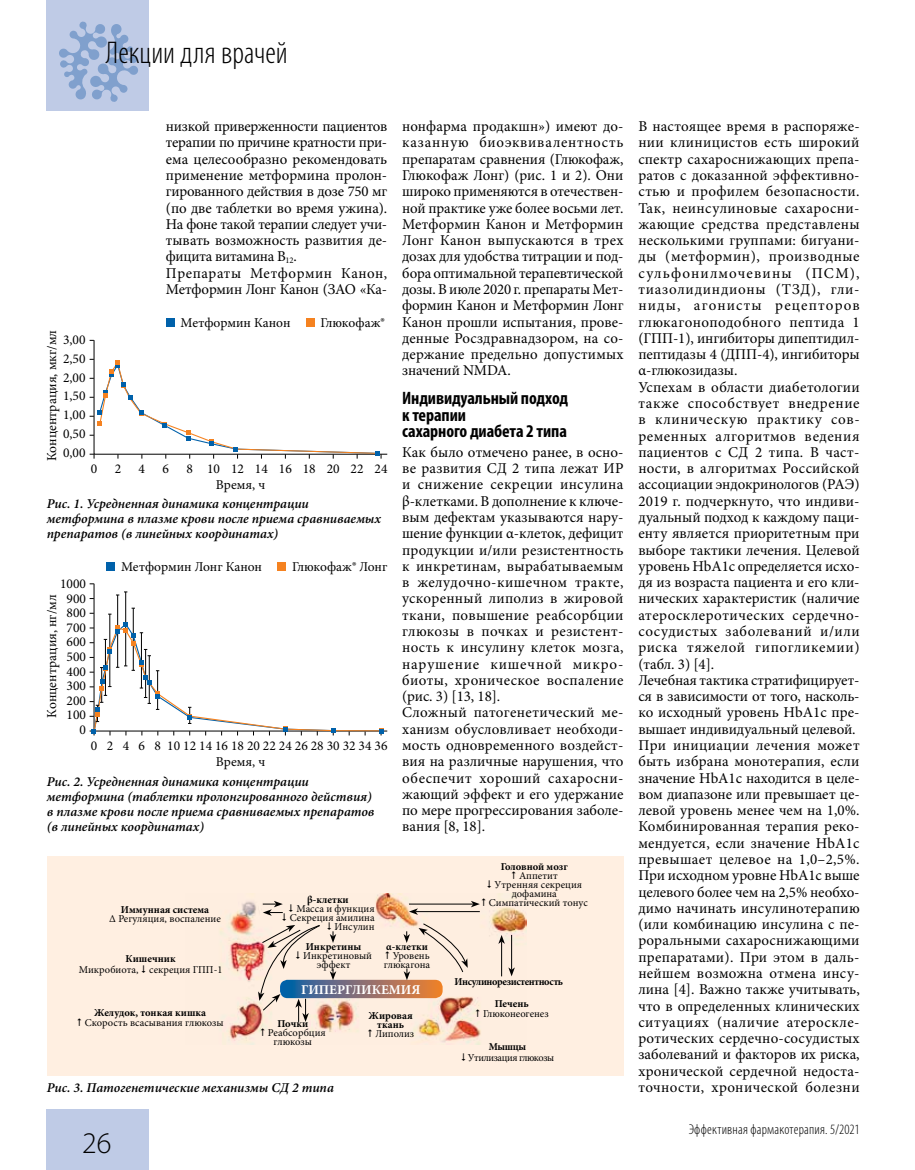
<style>
.page{position:relative;width:915px;height:1170px;background:#fff}
.page>*{position:absolute;margin:0;border:0;box-sizing:border-box;transform-origin:0 0}
.t1{font:300 condensed 31.5px "Myriad Pro";color:#000}
.t2{font:300 30px "Myriad Pro";color:#000}
.t3{font:700 condensed 18px/16.2px "Myriad Pro";letter-spacing:-.005em;color:#000}
.t4{font:15px/16.2px "Minion Pro";letter-spacing:.01em;color:#000}
.t5{font:15px/16.4px "Minion Pro";letter-spacing:-.01em;color:#000}
.t6{font:300 condensed 14.25px "Myriad Pro";letter-spacing:.015em;color:#000}
.t7{font:italic 600 13.5px/15px "Minion Pro";color:#000}
.t8{font:13.5px/14.5px "Minion Pro";color:#000;text-align:justify}
.t9{font:700 13.5px "Minion Pro";color:#fff}
.t10{font:10.5px/9px "Minion Pro";color:#000;text-align:right}
.t11{font:700 10.5px/9px "Minion Pro";color:#000;text-align:center}
.t12{font:700 10.5px "Minion Pro";letter-spacing:-.04em;color:#000}
.t13{font:10.5px "Minion Pro";letter-spacing:-.04em;color:#000}
</style>
<div class="page">
<div style="left:47px;top:0;width:102px;height:111px;background:#bfcbe6"></div>
<div style="left:47px;top:1108px;width:102px;height:61px;background:#bfcbe6"></div>
<svg style="left:59px;top:22px;width:79px;height:80px"></svg>
<svg style="left:94px;top:583px;width:293px;height:148px"></svg>
<svg style="left:90px;top:340px;width:297px;height:118px"></svg>
<div style="left:166px;top:318px;width:8px;height:8px;background:#0061aa"></div>
<div style="left:306px;top:318px;width:8px;height:8px;background:#f58220"></div>
<div style="left:107px;top:562px;width:8px;height:9px;background:#0061aa"></div>
<div style="left:277px;top:562px;width:9px;height:9px;background:#f58220"></div>
<svg style="left:90px;top:622px;width:293px;height:113px"></svg>
<div style="left:47px;top:855px;width:576px;height:220px;background:#ffefe1"></div>
<img style="left:220px;top:893px;width:306px;height:151px">
<hr style="left:511px;top:934px;width:1px;height:35px;background:#000">
<svg style="left:508px;top:967px;width:6px;height:9px"></svg>
<hr style="left:501px;top:941px;width:1px;height:35px;background:#000">
<svg style="left:498px;top:934px;width:6px;height:9px"></svg>
<svg style="left:260px;top:1028px;width:4px;height:8px"></svg>
<svg style="left:368px;top:1029px;width:4px;height:8px"></svg>
<svg style="left:258px;top:898px;width:227px;height:123px"></svg>
<h1 class="t1" style="left:106px;top:34px;width:183px">Лекции для врачей</h1>
<p class="t5" style="left:166px;top:118px;width:223px">низкой приверженности пациентов терапии по причине кратности при&shy;ема целесообразно рекомендовать применение метформина пролон&shy;гированного действия в дозе 750 мг (по две таблетки во время ужина).<br>На фоне такой терапии следует учи&shy;тывать возможность развития де&shy;фицита витамина В<sub>12</sub>.<br>Препараты Метформин Канон,<br>Метформин Лонг Канон (ЗАО «Ка-</p>
<p class="t4" style="left:402px;top:118px;width:223px;text-align:justify">нонфарма продакшн») имеют до&shy;казанную биоэквивалентность препаратам сравнения (Глюкофаж, Глюкофаж Лонг) (рис. 1 и 2). Они широко применяются в отечествен&shy;ной практике уже более восьми лет.<br>Метформин Канон и Метформин Лонг Канон выпускаются в трех дозах для удобства титрации и под&shy;бора оптимальной терапевтической дозы. В июле 2020 г. препараты Мет&shy;формин Канон и Метформин Лонг Канон прошли испытания, прове&shy;денные Росздравнадзором, на со&shy;держание предельно допустимых значений NMDA.</p>
<p class="t3" style="left:402px;top:390px;width:167px">Индивидуальный подход к терапии<br>сахарного диабета 2 типа</p>
<p class="t4" style="left:402px;top:444px;width:223px">Как было отмечено ранее, в осно&shy;ве развития СД 2 типа лежат ИР и снижение секреции инсулина β-клетками. В дополнение к ключе&shy;вым дефектам указываются нару&shy;шение функции α-клеток, дефицит продукции и/или резистентность к инкретинам, вырабатываемым в желудочно-кишечном тракте, ускоренный липолиз в жировой ткани, повышение реабсорбции глюкозы в почках и резистент&shy;ность к инсулину клеток мозга, нарушение кишечной микро&shy;биоты, хроническое воспаление (рис. 3) [13, 18].<br>Сложный патогенетический ме&shy;ханизм обусловливает необходи&shy;мость одновременного воздейст&shy;вия на различные нарушения, что обеспечит хороший сахаросни&shy;жающий эффект и его удержание по мере прогрессирования заболе&shy;вания [8, 18].</p>
<p class="t8" style="left:180px;top:315px;width:111px">Метформин Канон</p>
<p class="t8" style="left:320px;top:315px;width:66px">Глюкофаж®</p>
<p class="t8" style="left:45px;top:461px;width:133px;rotate:-90deg">Концентрация, мкг/мл</p>
<p class="t8" style="left:63px;top:330px;width:24px;line-height:18.8px">3,00<br>2,50<br>2,00<br>1,50<br>1,00<br>0,50<br>0,00</p>
<p class="t8" style="left:162px;top:461px;width:8px">6</p>
<p class="t8" style="left:279px;top:461px;width:14px">16</p>
<p class="t8" style="left:91px;top:461px;width:8px">0</p>
<p class="t8" style="left:115px;top:461px;width:8px">2</p>
<p class="t8" style="left:186px;top:461px;width:8px">8</p>
<p class="t8" style="left:207px;top:461px;width:14px">10</p>
<p class="t8" style="left:231px;top:461px;width:14px">12</p>
<p class="t8" style="left:255px;top:461px;width:14px">14</p>
<p class="t8" style="left:303px;top:461px;width:14px">18</p>
<p class="t8" style="left:326px;top:461px;width:14px">20</p>
<p class="t8" style="left:350px;top:461px;width:14px">22</p>
<p class="t8" style="left:374px;top:461px;width:14px">24</p>
<p class="t8" style="left:139px;top:461px;width:8px">4</p>
<p class="t8" style="left:216px;top:478px;width:51px">Время, ч</p>
<p class="t7" style="left:47px;top:496px;width:335px">Рис. 1. Усредненная динамика концентрации метформина в плазме крови после приема сравниваемых препаратов (в линейных координатах)</p>
<p class="t8" style="left:121px;top:559px;width:142px">Метформин Лонг Канон</p>
<p class="t8" style="left:292px;top:559px;width:97px">Глюкофаж® Лонг</p>
<p class="t8" style="left:60px;top:576px;width:27px;text-align:right">1000<br>900<br>800<br>700<br>600<br>500<br>400<br>300<br>200<br>100<br>0</p>
<p class="t8" style="left:45px;top:717px;width:125px;rotate:-90deg">Концентрация, нг/мл</p>
<p class="t8" style="left:139px;top:738px;width:8px">6</p>
<p class="t8" style="left:167px;top:738px;width:222px">10 12 14 16 18 20 22 24 26 28 30 32 34 36</p>
<p class="t8" style="left:91px;top:738px;width:8px">0</p>
<p class="t8" style="left:107px;top:738px;width:8px">2</p>
<p class="t8" style="left:154px;top:738px;width:8px">8</p>
<p class="t8" style="left:123px;top:738px;width:8px">4</p>
<p class="t8" style="left:216px;top:754px;width:51px">Время, ч</p>
<p class="t7" style="left:47px;top:774px;width:329px">Рис. 2. Усредненная динамика концентрации метформина (таблетки пролонгированного действия) в плазме крови после приема сравниваемых препаратов (в линейных координатах)</p>
<p class="t11" style="left:121px;top:905px;width:90px">Иммунная система</p>
<p class="t10" style="left:109px;top:914px;width:113px">∆ Регуляция, воспаление</p>
<p class="t11" style="left:125px;top:953px;width:52px">Кишечник</p>
<p class="t10" style="left:79px;top:964px;width:145px">Микробиота, секреция ГПП-1</p>
<p class="t11" style="left:94px;top:1007px;width:113px">Желудок, тонкая кишка</p>
<p class="t10" style="left:85px;top:1018px;width:140px">Скорость всасывания глюкозы</p>
<p class="t11" style="left:307px;top:895px;width:43px">β-клетки</p>
<p class="t10" style="left:289px;top:904px;width:86px">Масса и функция<br>Секреция амилина<br>Инсулин</p>
<p class="t11" style="left:305px;top:941px;width:57px">Инкретины</p>
<p class="t10" style="left:317px;top:951px;width:57px;text-align:left;text-indent:-14px">Инкретиновый эффект</p>
<p class="t11" style="left:386px;top:941px;width:43px">α-клетки</p>
<p class="t10" style="left:384px;top:951px;width:48px">Уровень глюкагона</p>
<p class="t9" style="left:301px;top:979px;width:121px">ГИПЕРГЛИКЕМИЯ</p>
<p class="t11" style="left:277px;top:1019px;width:32px">Почки</p>
<p class="t10" style="left:273px;top:1028px;width:54px;text-align:left;text-indent:-6px">Реабсорбция глюкозы</p>
<p class="t11" style="left:368px;top:1011px;width:46px">Жировая ткань</p>
<p class="t10" style="left:375px;top:1029px;width:40px">Липолиз</p>
<p class="t7" style="left:47px;top:1079px;width:288px">Рис. 3. Патогенетические механизмы СД 2 типа</p>
<h2 class="t2" style="left:82px;top:1125px;width:31px">26</h2>
<p class="t11" style="left:500px;top:862px;width:68px">Головной мозг</p>
<p class="t10" style="left:519px;top:871px;width:40px">Аппетит</p>
<p class="t10" style="left:494px;top:880px;width:89px">Утренняя секреция</p>
<p class="t10" style="left:511px;top:889px;width:47px">дофамина</p>
<p class="t10" style="left:489px;top:898px;width:100px">Симпатический тонус</p>
<p class="t12" style="left:454px;top:974px;width:110px">Инсулинорезистентность</p>
<p class="t11" style="left:494px;top:998px;width:36px">Печень</p>
<p class="t10" style="left:483px;top:1009px;width:67px">Глюконеогенез</p>
<p class="t11" style="left:488px;top:1042px;width:39px">Мышцы</p>
<p class="t13" style="left:467px;top:1050px;width:88px">Утилизация глюкозы</p>
<p class="t4" style="left:638px;top:118px;width:223px">В настоящее время в распоряже&shy;нии клиницистов есть широкий спектр сахароснижающих препа&shy;ратов с доказанной эффективно&shy;стью и профилем безопасности.<br>Так, неинсулиновые сахаросни&shy;жающие средства представлены несколькими группами: бигуани&shy;ды (метформин), производные сульфонилмочевины (ПСМ), тиазолидиндионы (ТЗД), гли&shy;ниды, агонисты рецепторов глюкагоноподобного пептида 1 (ГПП-1), ингибиторы дипептидил&shy;пептидазы 4 (ДПП-4), ингибиторы α-глюкозидазы.<br>Успехам в области диабетологии также способствует внедрение в клиническую практику сов&shy;ременных алгоритмов ведения пациентов с СД 2 типа. В част&shy;ности, в алгоритмах Российской ассоциации эндокринологов (РАЭ)<br>2019 г. подчеркнуто, что индиви&shy;дуальный подход к каждому паци&shy;енту является приоритетным при выборе тактики лечения. Целевой уровень HbA1с определяется исхо&shy;дя из возраста пациента и его кли&shy;нических характеристик (наличие атеросклеротических сердечно&shy;сосудистых заболеваний и/или риска тяжелой гипогликемии) (табл. 3) [4].<br>Лечебная тактика стратифицирует&shy;ся в зависимости от того, насколь&shy;ко исходный уровень HbA1c пре&shy;вышает индивидуальный целевой.<br>При инициации лечения может быть избрана монотерапия, если значение HbA1c находится в целе&shy;вом диапазоне или превышает це&shy;левой уровень менее чем на 1,0%.<br>Комбинированная терапия реко&shy;мендуется, если значение HbA1c превышает целевое на 1,0–2,5%.<br>При исходном уровне HbA1c выше целевого более чем на 2,5% необхо&shy;димо начинать инсулинотерапию (или комбинацию инсулина с пе&shy;роральными сахароснижающими препаратами). При этом в даль&shy;нейшем возможна отмена инсу&shy;лина [4]. Важно также учитывать, что в определенных клинических ситуациях (наличие атероскле&shy;ротических сердечно-сосудистых заболеваний и факторов их риска, хронической сердечной недоста&shy;точности, хронической болезни</p>
<p class="t6" style="left:688px;top:1120px;width:172px">Эффективная фармакотерапия. 5/2021</p>
</div>
